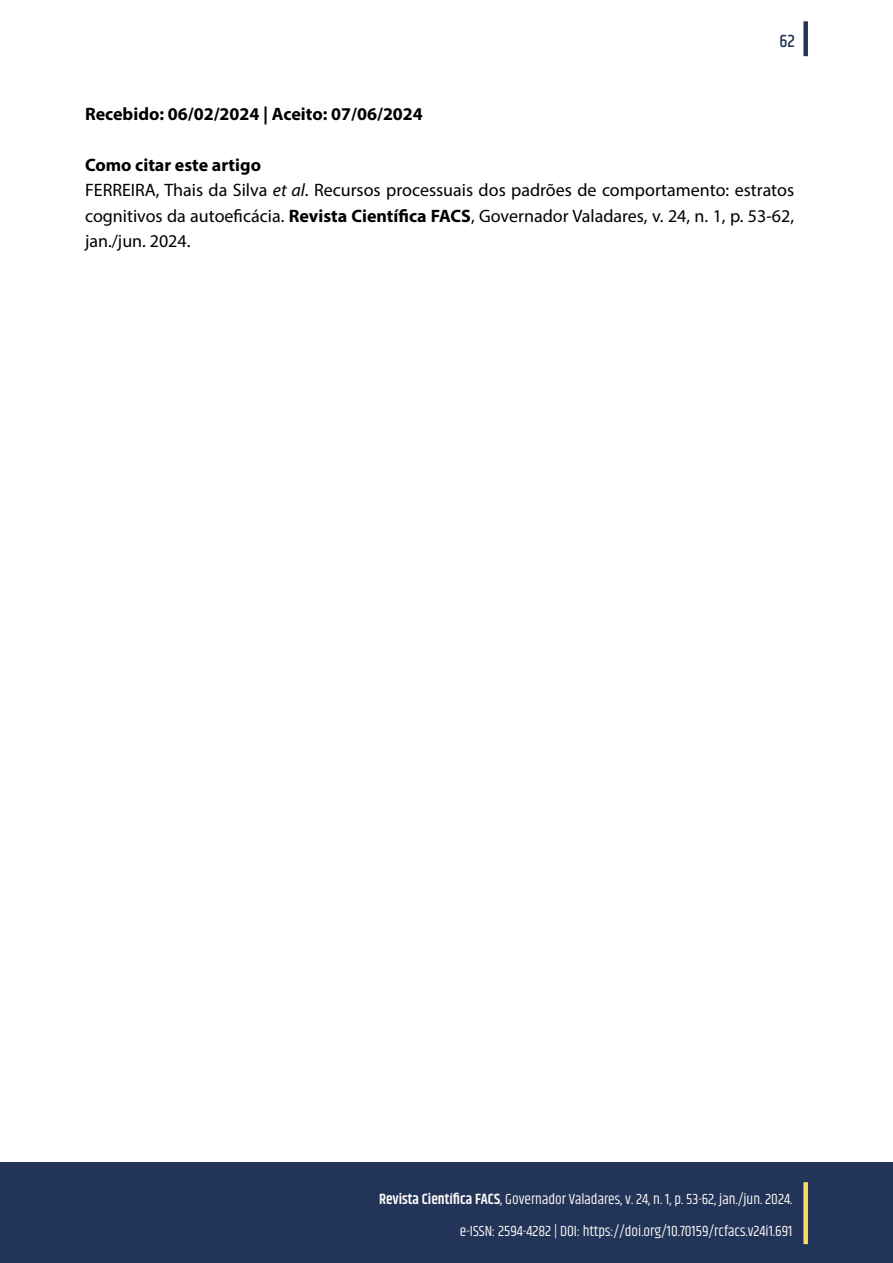
<style>
.page{position:relative;width:893px;height:1263px;background:#fff}
.page>*{position:absolute;margin:0;border:0;box-sizing:border-box;transform-origin:0 0}
.t1{font:18px/25.5px "Myriad Pro";color:#000}
.t2{font:700 18px "Myriad Pro";color:#000}
.t3{font:500 18px "Khand";color:#223558}
.t4{font:15px "Khand";color:#fef8f8}
.s1{font-weight:700}
.s2{font-style:italic}
.s3{font-weight:600}
</style>
<div class="page">
<div style="left:0;top:1163px;width:893px;height:100px;background:#223558"></div>
<div style="left:803px;top:21px;width:5px;height:35px;background:#223558"></div>
<div style="left:803px;top:1182px;width:5px;height:62px;background:#ffdb60"></div>
<p class="t3" style="left:779px;top:31px;width:17px">62</p>
<p class="t2" style="left:85px;top:102px;width:339px">Recebido: 06/02/2024 | Aceito: 07/06/2024</p>
<p class="t1" style="left:85px;top:152px;width:711px"><span class="s1">Como citar este artigo<br></span>FERREIRA, Thais da Silva <span class="s2">et al</span>. Recursos processuais dos padrões de comportamento: estratos cognitivos da autoeficácia. <span class="s1">Revista Científica FACS</span>, Governador Valadares, v. 24, n. 1, p. 53-62, jan./jun. 2024.</p>
<p class="t4" style="left:379px;top:1191px;width:415px"><span class="s3">Revista Científica FACS</span>, Governador Valadares, v. 24, n. 1, p. 53-62, jan./jun. 2024.</p>
<p class="t4" style="left:460px;top:1222px;width:334px">e-ISSN: 2594-4282 | DOI: https://doi.org/10.70159/rcfacs.v24i1.691</p>
</div>
